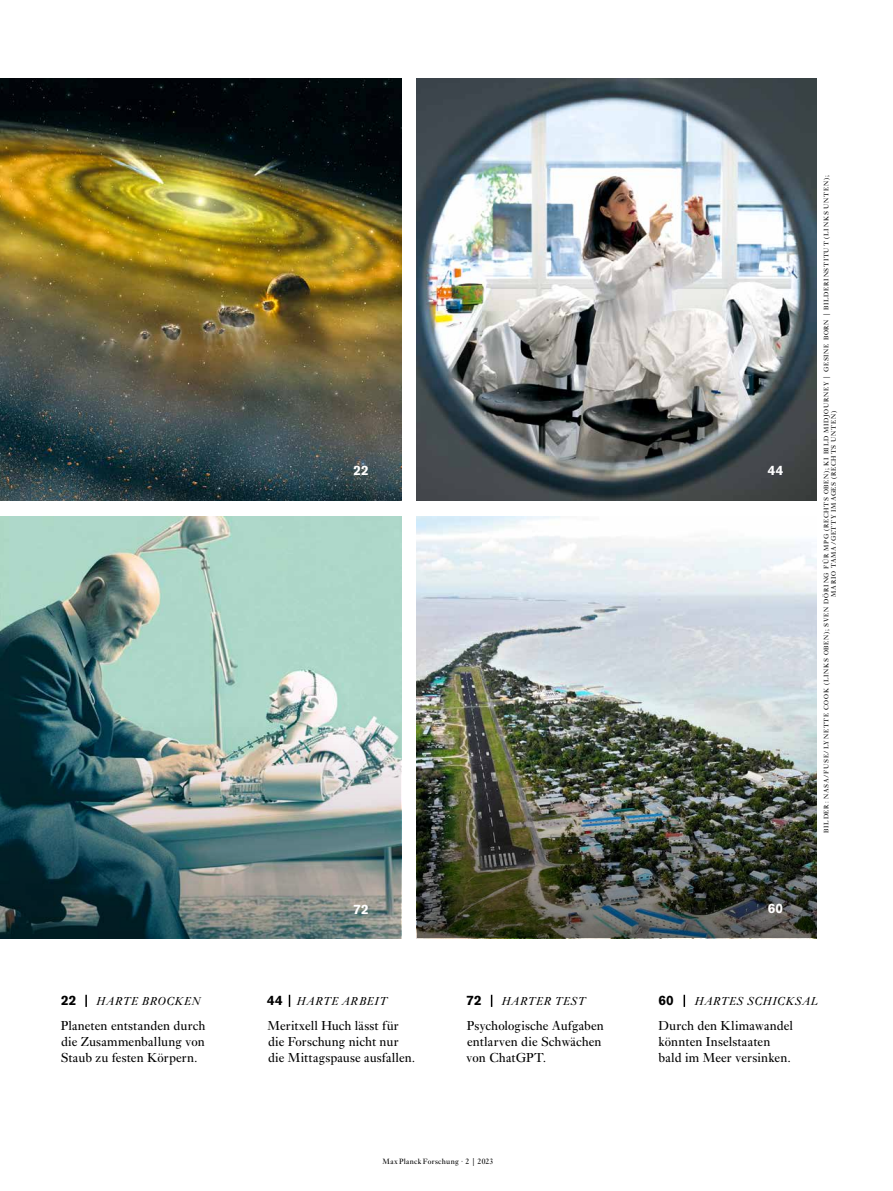
<style>
.page{position:relative;width:893px;height:1191px;background:#fff}
.page>*{position:absolute;margin:0;border:0;box-sizing:border-box;transform-origin:0 0}
.t1{font:13.5px/15.9px "Ehrhardt MT Pro";letter-spacing:.005em;color:#000}
.t2{font:700 13.5px "Akzidenz Grotesk BQ";letter-spacing:.01em;color:#fff}
.t3{font:700 13.5px "Akzidenz Grotesk BQ";color:#000}
.t4{font:italic 12px "Ehrhardt MT Pro";letter-spacing:.025em;color:#000}
.t5{font:7.95px "Ehrhardt MT Pro";letter-spacing:.035em;color:#000}
.t6{font:6.75px/7.5px "Ehrhardt MT Pro";letter-spacing:.12em;color:#000;text-align:center}
.s1{font-family:"Akzidenz Grotesk BQ";font-weight:700;font-style:normal;font-size:13.5px}
</style>
<div class="page">
<img style="left:0;top:79px;width:401px;height:421px">
<img style="left:417px;top:516px;width:399px;height:422px">
<img style="left:417px;top:79px;width:399px;height:421px">
<img style="left:0;top:516px;width:401px;height:422px">
<svg style="left:85px;top:994px;width:2px;height:13px"></svg>
<svg style="left:491px;top:994px;width:1px;height:13px"></svg>
<svg style="left:289px;top:994px;width:1px;height:13px"></svg>
<svg style="left:684px;top:994px;width:1px;height:13px"></svg>
<p class="t3" style="left:61px;top:993px;width:17px">22</p>
<p class="t4" style="left:96px;top:994px;width:106px">HARTE BROCKEN</p>
<p class="t1" style="left:61px;top:1017px;width:146px;text-align:justify">Planeten entstanden durch die Zusammenballung von Staub zu festen Körpern.</p>
<p class="t2" style="left:353px;top:463px;width:17px">22</p>
<p class="t2" style="left:768px;top:463px;width:17px">44</p>
<p class="t2" style="left:353px;top:901px;width:17px">72</p>
<p class="t2" style="left:768px;top:900px;width:17px">60</p>
<p class="t6" style="left:823px;top:832px;width:659px;rotate:-90deg">Bilder: NASA/FUSE/Lynette Cook (links oben); Sven Döring für MPG (rechts oben); KI Bild Midjourney | Gesine Born | Bilderinstitut (links unten);<br>Mario Tama/Getty Images (rechts unten)</p>
<p class="t4" style="left:267px;top:994px;width:121px"><span class="s1">44</span> HARTE ARBEIT</p>
<p class="t1" style="left:268px;top:1017px;width:149px">Meritxell Huch lässt für die Forschung nicht nur die Mittagspause ausfallen.</p>
<p class="t3" style="left:467px;top:993px;width:17px">72</p>
<p class="t4" style="left:501px;top:994px;width:86px">HARTER TEST</p>
<p class="t1" style="left:466px;top:1017px;width:139px">Psychologische Aufgaben entlarven die Schwächen von ChatGPT.</p>
<p class="t5" style="left:383px;top:1156px;width:112px">Max Planck Forschung · 2 | 2023</p>
<p class="t3" style="left:658px;top:993px;width:17px">60</p>
<p class="t4" style="left:694px;top:994px;width:125px">HARTES SCHICKSAL</p>
<p class="t1" style="left:658px;top:1017px;width:136px">Durch den Klimawandel könnten Inselstaaten bald im Meer versinken.</p>
</div>
